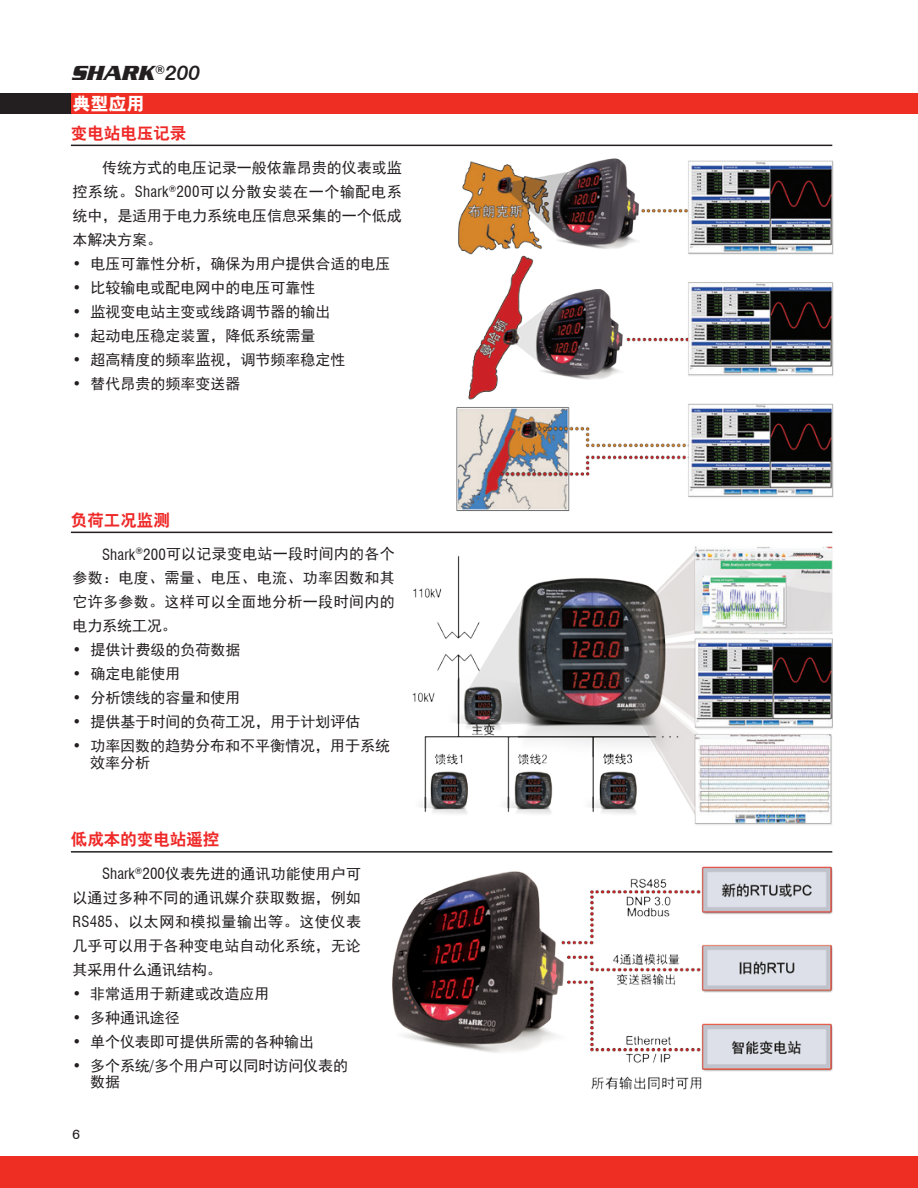
<style>
.page{position:relative;width:918px;height:1188px;background:#fff}
.page>*{position:absolute;margin:0;border:0;box-sizing:border-box;transform-origin:0 0}
.t1{font:italic 700 21px "Serpentine D";color:#231f20}
.t2{font:18px "H Yb 9 gj";color:#fff}
.t3{font:16.5px "H Yb 2 gj";color:#ee2928}
.t4{font:15px/24px "Sim Hei";color:#231f20;text-align:justify}
.t5{font:13.5px "Swiss 721 BT";color:#231f20}
.s1{font-family:"Swiss 721 BT";font-weight:500}
.s2{font-family:"Swiss 721 BT";font-stretch:condensed}
</style>
<div class="page">
<div style="left:0;top:1157px;width:918px;height:31px;background:#ee2e22"></div>
<img style="left:354px;top:531px;width:479px;height:294px">
<img style="left:431px;top:144px;width:403px;height:367px">
<img style="left:392px;top:866px;width:441px;height:224px">
<hr style="left:71px;top:145px;width:761px;height:1px;background:#231f20">
<hr style="left:71px;top:532px;width:761px;height:1px;background:#231f20">
<hr style="left:71px;top:851px;width:761px;height:2px;background:#231f20">
<div style="left:0;top:93px;width:71px;height:21px;background:#231f20"></div>
<div style="left:71px;top:93px;width:847px;height:21px;background:#ee2e22"></div>
<h1 class="t1" style="left:72px;top:61px;width:129px">SHARK<sup>®</sup><span class="s1">200</span></h1>
<p class="t2" style="left:72px;top:95px;width:73px">典型应用</p>
<p class="t3" style="left:71px;top:125px;width:117px">变电站电压记录</p>
<p class="t4" style="left:72px;top:156px;width:331px;text-indent:30px">传统方式的电压记录一般依靠昂贵的仪表或监控系统。<span class="s2">Shark</span><sup>®</sup><span class="s2">200</span>可以分散安装在一个输配电系统中，是适用于电力系统电压信息采集的一个低成本解决方案。</p>
<p class="t4" style="left:72px;top:252px;width:320px"><span class="s1">•</span> 电压可靠性分析，确保为用户提供合适的电压</p>
<p class="t4" style="left:72px;top:276px;width:245px"><span class="s1">•</span> 比较输电或配电网中的电压可靠性</p>
<p class="t4" style="left:72px;top:300px;width:260px"><span class="s1">•</span> 监视变电站主变或线路调节器的输出</p>
<p class="t4" style="left:72px;top:324px;width:245px"><span class="s1">•</span> 起动电压稳定装置，降低系统需量</p>
<p class="t4" style="left:72px;top:348px;width:275px"><span class="s1">•</span> 超高精度的频率监视，调节频率稳定性</p>
<p class="t4" style="left:72px;top:372px;width:170px"><span class="s1">•</span> 替代昂贵的频率变送器</p>
<p class="t3" style="left:71px;top:512px;width:100px">负荷工况监测</p>
<p class="t4" style="left:72px;top:542px;width:324px;text-indent:30px"><span class="s2">Shark</span><sup>®</sup><span class="s2">200</span>可以记录变电站一段时间内的各个参数：电度、需量、电压、电流、功率因数和其它许多参数。这样可以全面地分析一段时间内的电力系统工况。</p>
<p class="t4" style="left:72px;top:638px;width:170px"><span class="s1">•</span> 提供计费级的负荷数据</p>
<p class="t4" style="left:72px;top:662px;width:110px"><span class="s1">•</span> 确定电能使用</p>
<p class="t4" style="left:72px;top:686px;width:170px"><span class="s1">•</span> 分析馈线的容量和使用</p>
<p class="t4" style="left:72px;top:710px;width:290px"><span class="s1">•</span> 提供基于时间的负荷工况，用于计划评估</p>
<p class="t4" style="left:90px;top:738px;width:301px;line-height:16.5px;text-indent:-18px"><span class="s1">•</span> 功率因数的趋势分布和不平衡情况，用于系统效率分析</p>
<p class="t3" style="left:71px;top:831px;width:150px">低成本的变电站遥控</p>
<p class="t4" style="left:72px;top:862px;width:290px;text-indent:30px"><span class="s2">Shark</span><sup>®</sup><span class="s2">200</span>仪表先进的通讯功能使用户可以通过多种不同的通讯媒介获取数据，例如<span class="s2">RS485</span>、以太网和模拟量输出等。这使仪表几乎可以用于各种变电站自动化系统，无论其采用什么通讯结构。</p>
<p class="t4" style="left:72px;top:982px;width:198px"><span class="s1">•</span> 非常适用于新建或改造应用</p>
<p class="t4" style="left:72px;top:1006px;width:109px"><span class="s1">•</span> 多种通讯途径</p>
<p class="t4" style="left:72px;top:1030px;width:243px"><span class="s1">•</span> 单个仪表即可提供所需的各种输出</p>
<p class="t4" style="left:90px;top:1057px;width:259px;line-height:16.5px;text-indent:-18px"><span class="s1">•</span> 多个系统<span class="s2">/</span>多个用户可以同时访问仪表的数据</p>
<p class="t5" style="left:72px;top:1126px;width:9px">6</p>
</div>
